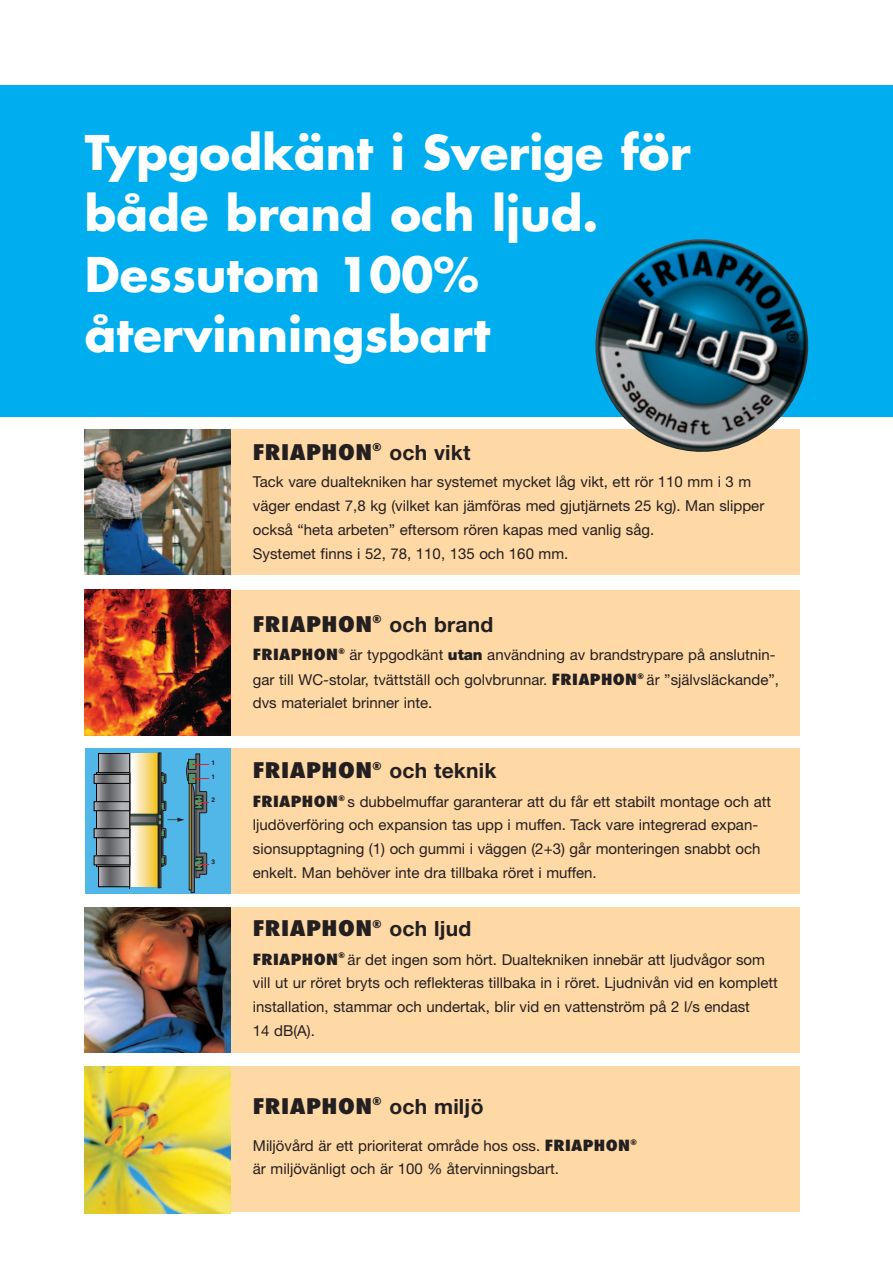
<style>
.page{position:relative;width:893px;height:1263px;background:#fff}
.page>*{position:absolute;margin:0;border:0;box-sizing:border-box;transform-origin:0 0}
.t1{font:700 46.5px/60.6px "Futura";color:#fff}
.t2{font:800 condensed 21px "Futura";letter-spacing:.02em;color:#231f20;scale:1.25 1}
.t3{font:700 21px "Helvetica Neue";letter-spacing:.01em;color:#231f20}
.t4{font:15px/23.7px "Helvetica Neue";color:#231f20}
.t5{font:700 6.45px "Helvetica";color:#231f20}
.s1{font-family:"Helvetica Neue";font-weight:700;font-stretch:normal}
.s2{font-family:"Futura";font-weight:800;font-stretch:condensed}
.s3{font-weight:900}
</style>
<div class="page">
<div style="left:85px;top:1067px;width:714px;height:145px;background:#fed8a5"></div>
<div style="left:85px;top:908px;width:714px;height:145px;background:#fed8a5"></div>
<div style="left:85px;top:749px;width:714px;height:145px;background:#fed8a5"></div>
<div style="left:85px;top:590px;width:714px;height:145px;background:#fed8a5"></div>
<div style="left:85px;top:430px;width:714px;height:145px;background:#fed8a5"></div>
<div style="left:0;top:85px;width:892px;height:332px;background:#00aeef"></div>
<img style="left:85px;top:1067px;width:145px;height:146px">
<img style="left:85px;top:590px;width:145px;height:145px">
<div style="left:85px;top:749px;width:145px;height:145px;background:#50b7e8"></div>
<div style="left:130px;top:753px;width:28px;height:61px;background:linear-gradient(to right,#fff,#f3c324)"></div>
<div style="left:130px;top:822px;width:28px;height:65px;background:linear-gradient(to right,#fff,#f3c324)"></div>
<svg style="left:100px;top:755px;width:28px;height:130px"></svg>
<div style="left:98px;top:753px;width:32px;height:134px;border:1px solid #000"></div>
<svg style="left:98px;top:784px;width:30px;height:72px;background:#7c7e81"></svg>
<div style="left:96px;top:772px;width:34px;height:95px;border:1px solid #000"></div>
<svg style="left:96px;top:776px;width:27px;height:6px"></svg>
<div style="left:123px;top:774px;width:7px;height:9px;background:#b3b3b3"></div>
<div style="left:94px;top:774px;width:36px;height:10px;border:1px solid #000"></div>
<svg style="left:96px;top:804px;width:27px;height:5px"></svg>
<div style="left:123px;top:802px;width:7px;height:9px;background:#b3b3b3"></div>
<div style="left:94px;top:802px;width:36px;height:9px;border:1px solid #000"></div>
<svg style="left:96px;top:831px;width:27px;height:5px"></svg>
<div style="left:123px;top:829px;width:7px;height:9px;background:#b3b3b3"></div>
<div style="left:94px;top:829px;width:36px;height:9px;border:1px solid #000"></div>
<svg style="left:96px;top:858px;width:27px;height:5px"></svg>
<div style="left:123px;top:856px;width:7px;height:9px;background:#b3b3b3"></div>
<div style="left:94px;top:856px;width:36px;height:9px;border:1px solid #000"></div>
<div style="left:130px;top:814px;width:28px;height:11px;border:1px solid #231f20"></div>
<svg style="left:132px;top:818px;width:24px;height:3px"></svg>
<div style="left:130px;top:816px;width:28px;height:7px;border:1px solid #231f20"></div>
<div style="left:158px;top:753px;width:1px;height:135px;background:#fff101;border:1px solid #231f20"></div>
<div style="left:159px;top:753px;width:2px;height:135px;background:#6c6d70;border:1px solid #231f20"></div>
<svg style="left:157px;top:754px;width:52px;height:139px"></svg>
<hr style="left:130px;top:753px;width:1px;height:135px;background:#231f20">
<img style="left:85px;top:908px;width:145px;height:145px">
<img style="left:583px;top:239px;width:226px;height:225px">
<img style="left:85px;top:430px;width:145px;height:145px">
<h1 class="t1" style="left:85px;top:127px;width:607px">Typgodkänt i Sverige för både brand och ljud.<br>Dessutom 100% återvinningsbart</h1>
<h2 class="t2" style="left:253px;top:443px;width:176px">FRIAPHON<sup>®</sup> <span class="s1">och vikt</span></h2>
<p class="t4" style="left:253px;top:471px;width:513px">Tack vare dualtekniken har systemet mycket låg vikt, ett rör 110 mm i 3 m väger endast 7,8 kg (vilket kan jämföras med gjutjärnets 25 kg). Man slipper också “heta arbeten” eftersom rören kapas med vanlig såg.<br>Systemet finns i 52, 78, 110, 135 och 160 mm.</p>
<p class="t5" style="left:212px;top:760px;width:5px">1</p>
<p class="t5" style="left:212px;top:774px;width:5px">1</p>
<p class="t5" style="left:212px;top:797px;width:5px">2</p>
<p class="t5" style="left:212px;top:859px;width:5px">3</p>
<h2 class="t2" style="left:253px;top:615px;width:194px">FRIAPHON<sup>®</sup> <span class="s1">och brand</span></h2>
<p class="t4" style="left:253px;top:644px;width:527px;line-height:24.6px"><span class="s2">FRIAPHON</span><sup>®</sup> är typgodkänt <span class="s3">utan</span> användning av brandstrypare på anslutnin&shy;gar till WC-stolar, tvättställ och golvbrunnar. <span class="s2">FRIAPHON</span><sup>®</sup> är ”självsläckande”,</p>
<p class="t4" style="left:253px;top:692px;width:181px">dvs materialet brinner inte.</p>
<h2 class="t3" style="left:253px;top:764px;width:245px"><span class="s2">FRIAPHON</span><sup>®</sup> och teknik</h2>
<p class="t4" style="left:253px;top:791px;width:519px"><span class="s2">FRIAPHON</span><sup>®</sup> s dubbelmuffar garanterar att du får ett stabilt montage och att ljudöverföring och expansion tas upp i muffen. Tack vare integrerad expan&shy;sionsupptagning (1) och gummi i väggen (2+3) går monteringen snabbt och enkelt. Man behöver inte dra tillbaka röret i muffen.</p>
<h2 class="t2" style="left:253px;top:920px;width:176px">FRIAPHON<sup>®</sup> <span class="s1">och ljud</span></h2>
<p class="t4" style="left:253px;top:949px;width:526px"><span class="s2">FRIAPHON</span><sup>®</sup> är det ingen som hört. Dualtekniken innebär att ljudvågor som vill ut ur röret bryts och reflekteras tillbaka in i röret. Ljudnivån vid en komplett installation, stammar och undertak, blir vid en vattenström på 2 l/s endast<br>14 dB(A).</p>
<h2 class="t2" style="left:253px;top:1097px;width:186px">FRIAPHON<sup>®</sup> <span class="s1">och miljö</span></h2>
<p class="t4" style="left:253px;top:1136px;width:385px;line-height:23px">Miljövård är ett prioriterat område hos oss. <span class="s2">FRIAPHON</span><sup>® </sup>är miljövänligt och är 100 % återvinningsbart.</p>
</div>
